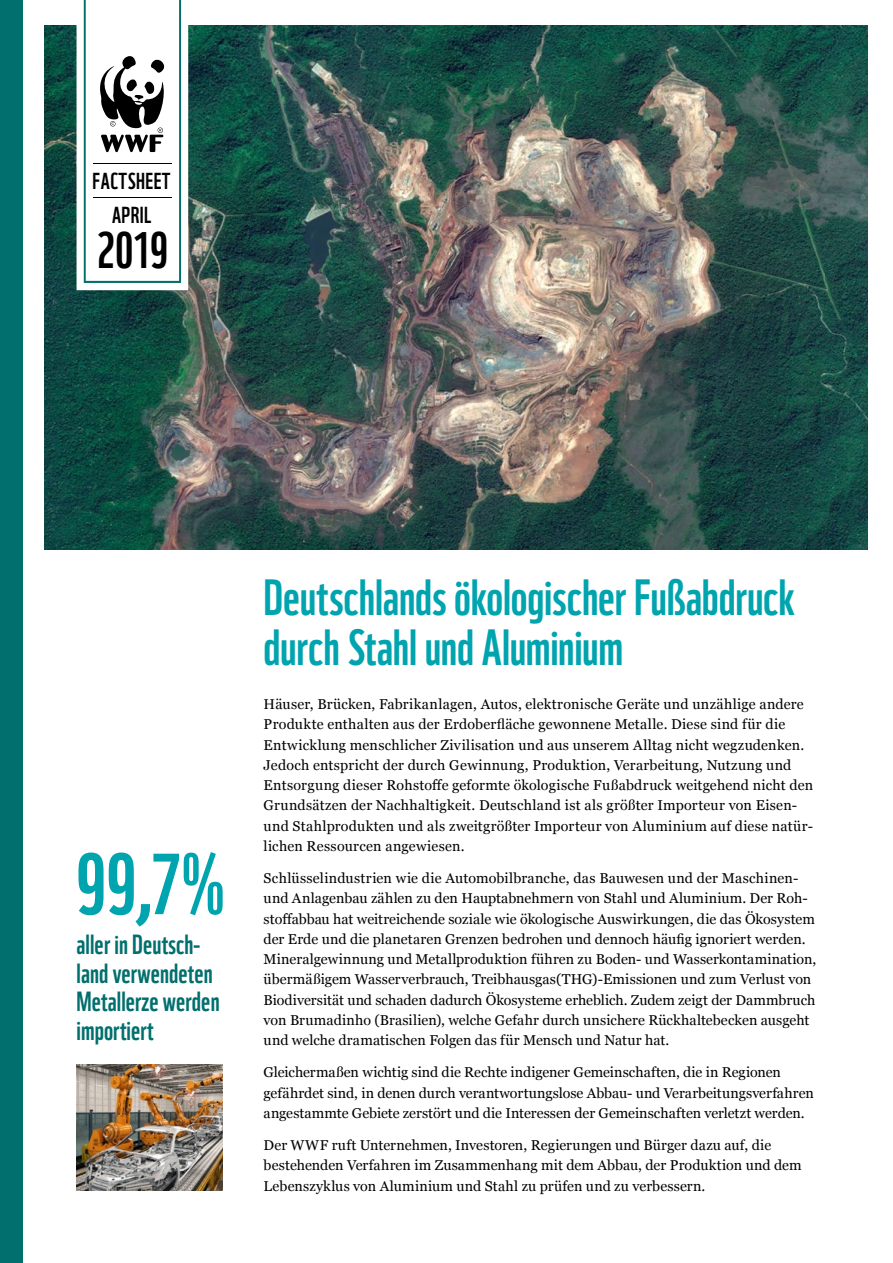
<style>
.page{position:relative;width:893px;height:1263px;background:#fff}
.page>*{position:absolute;margin:0;border:0;box-sizing:border-box;transform-origin:0 0}
.t1{font:84px "WWF";color:#00a4af}
.t2{font:49.95px "WWF";color:#000}
.t3{font:49.5px/49.5px "WWF";letter-spacing:-.005em;color:#00a4af}
.t4{font:27px/28.5px "WWF";letter-spacing:.005em;color:#006f6d}
.t5{font:22.5px "WWF";letter-spacing:.02em;color:#000}
.t6{font:14.25px/20.2px "Georgia";letter-spacing:.005em;color:#000}
</style>
<div class="page">
<img style="left:45px;top:26px;width:822px;height:523px">
<div style="left:0;top:0;width:22px;height:1263px;background:#006f6d"></div>
<img style="left:77px;top:1065px;width:146px;height:126px">
<svg style="left:77px;top:0;width:111px;height:290px"></svg>
<hr style="left:93px;top:197px;width:79px;height:1px;background:#000">
<h3 class="t5" style="left:93px;top:163px;width:79px">FACTSHEET</h3>
<h3 class="t5" style="left:112px;top:198px;width:41px">APRIL</h3>
<h2 class="t2" style="left:97px;top:211px;width:73px">2019</h2>
<h1 class="t1" style="left:75px;top:818px;width:151px">99,7%</h1>
<h3 class="t4" style="left:77px;top:928px;width:145px">aller in Deutsch&shy;land verwendeten<br>Metallerze werden importiert</h3>
<h3 class="t3" style="left:264px;top:568px;width:533px">Deutschlands ökologischer Fußabdruck durch Stahl und Aluminium</h3>
<p class="t6" style="left:264px;top:693px;width:551px">Häuser, Brücken, Fabrikanlagen, Autos, elektronische Geräte und unzählige andere Produkte enthalten aus der Erdoberfläche gewonnene Metalle. Diese sind für die Entwicklung menschlicher Zivilisation und aus unserem Alltag nicht wegzudenken.<br>Jedoch entspricht der durch Gewinnung, Produktion, Verarbeitung, Nutzung und Entsorgung dieser Rohstoffe geformte ökologische Fußabdruck weitgehend nicht den Grundsätzen der Nachhaltigkeit. Deutschland ist als größter Importeur von Eisen&shy;und Stahlprodukten und als zweitgrößter Importeur von Aluminium auf diese natür&shy;lichen Ressourcen angewiesen.</p>
<p class="t6" style="left:264px;top:867px;width:554px">Schlüsselindustrien wie die Automobilbranche, das Bauwesen und der Maschinen&shy;und Anlagenbau zählen zu den Hauptabnehmern von Stahl und Aluminium. Der Roh&shy;stoffabbau hat weitreichende soziale wie ökologische Auswirkungen, die das Ökosystem der Erde und die planetaren Grenzen bedrohen und dennoch häufig ignoriert werden.<br>Mineralgewinnung und Metallproduktion führen zu Boden- und Wasserkontamination, übermäßigem Wasserverbrauch, Treibhausgas(THG)-Emissionen und zum Verlust von Biodiversität und schaden dadurch Ökosysteme erheblich. Zudem zeigt der Dammbruch von Brumadinho (Brasilien), welche Gefahr durch unsichere Rückhaltebecken ausgeht und welche dramatischen Folgen das für Mensch und Natur hat.</p>
<p class="t6" style="left:264px;top:1062px;width:552px">Gleichermaßen wichtig sind die Rechte indigener Gemeinschaften, die in Regionen gefährdet sind, in denen durch verantwortungslose Abbau- und Verarbeitungsverfahren angestammte Gebiete zerstört und die Interessen der Gemeinschaften verletzt werden.</p>
<p class="t6" style="left:264px;top:1134px;width:539px">Der WWF ruft Unternehmen, Investoren, Regierungen und Bürger dazu auf, die bestehenden Verfahren im Zusammenhang mit dem Abbau, der Produktion und dem<br>Lebenszyklus von Aluminium und Stahl zu prüfen und zu verbessern.</p>
</div>
